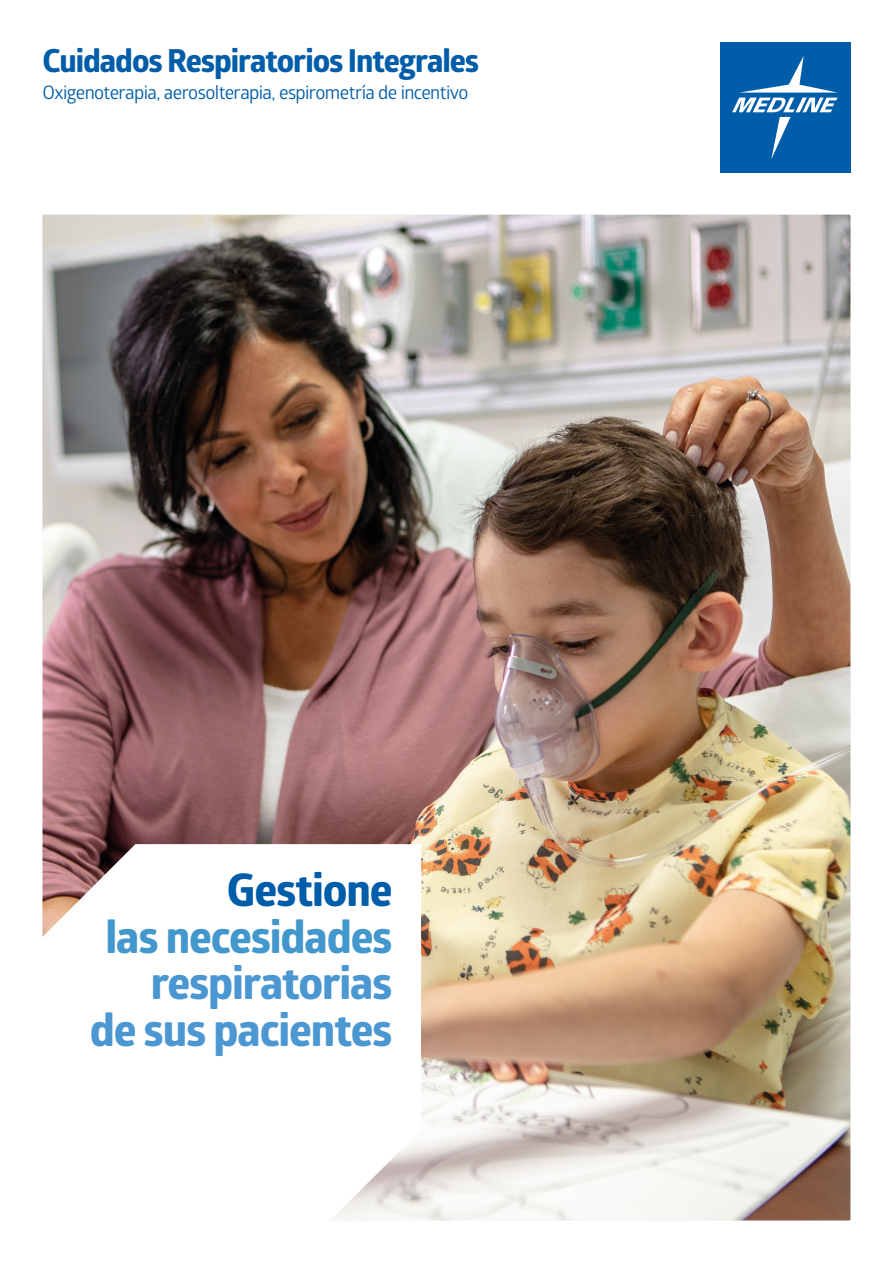
<style>
.page{position:relative;width:893px;height:1263px;background:#fff}
.page>*{position:absolute;margin:0;border:0;box-sizing:border-box;transform-origin:0 0}
.A4{font:700 44.85px "Globerx";letter-spacing:-.025em;color:#4b97d2}
.A4-2{font:700 44.85px "Globerx";letter-spacing:-.025em;color:#4297cc}
.A4-3{font:700 44.85px "Globerx";letter-spacing:-.025em;color:#005da9}
.A3_Regular{font:700 31.8px "Globerx";letter-spacing:-.03em;color:#005da9}
.A3_Regular-2{font:18.45px "Glober";letter-spacing:-.035em;color:#005da9}
</style>
<div class="page">
<div style="left:720px;top:42px;width:130px;height:131px;background:#005da9"></div>
<svg style="left:732px;top:56px;width:106px;height:103px"></svg>
<img style="left:43px;top:215px;width:807px;height:1005px">
<svg style="left:42px;top:844px;width:379px;height:376px"></svg>
<p class="A3_Regular" style="left:43px;top:38px;width:438px">Cuidados Respiratorios Integrales</p>
<p class="A3_Regular-2" style="left:43px;top:79px;width:428px">Oxigenoterapia, aerosolterapia, espirometría de incentivo</p>
<p class="A4-3" style="left:227px;top:858px;width:167px">Gestione</p>
<p class="A4-2" style="left:106px;top:904px;width:289px">las necesidades</p>
<p class="A4" style="left:151px;top:951px;width:243px">respiratorias</p>
<p class="A4" style="left:90px;top:997px;width:304px">de sus pacientes</p>
</div>
